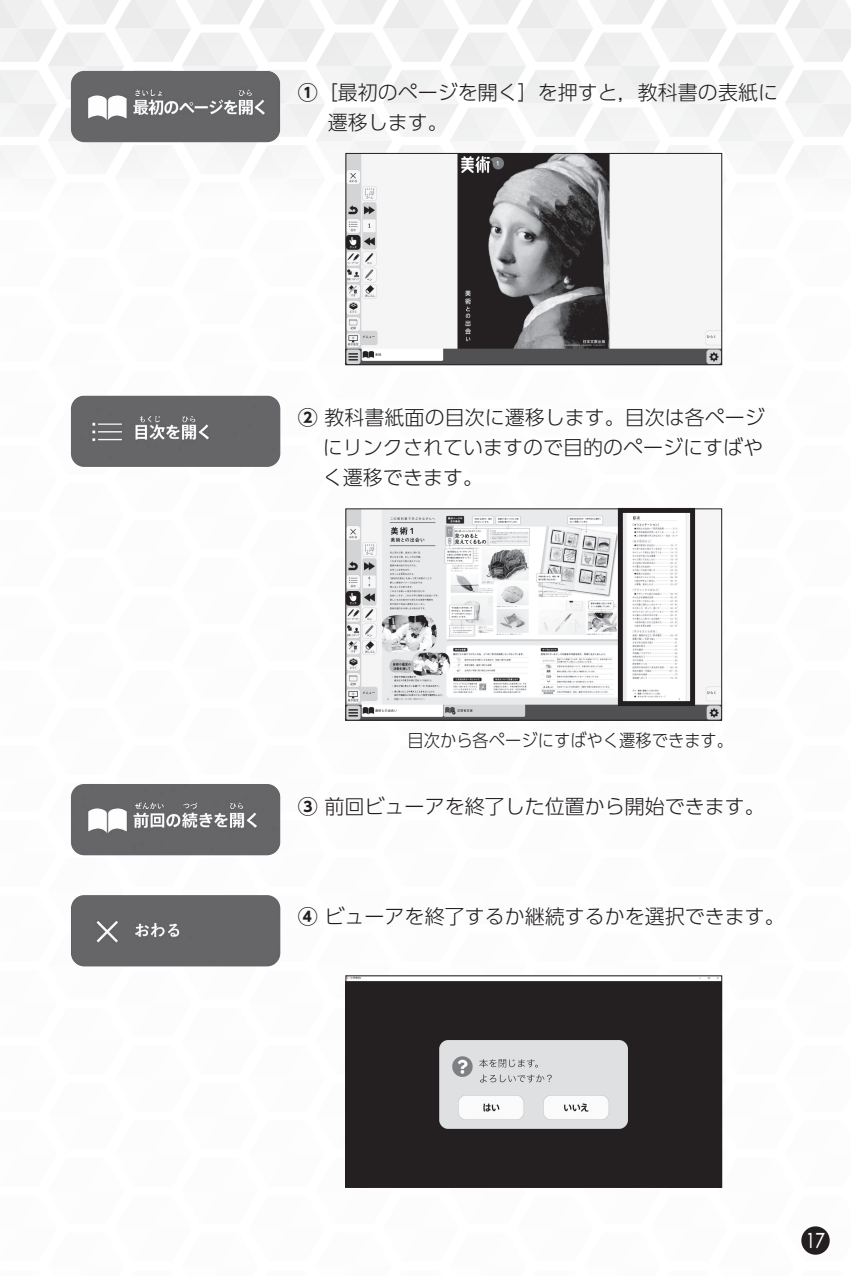
<style>
.page{position:relative;width:851px;height:1276px;background:#fff}
.page>*{position:absolute;margin:0;border:0;box-sizing:border-box;transform-origin:0 0}
.t1{font:300 20px/30px "UD Shin Go Pro";color:#231f20}
.t2{font:500 20px "Futura Std";color:#fff;scale:.8 1}
.t3{font:300 17.5px "UD Shin Go Pro";color:#231f20;scale:.93 1}
.s1{font-weight:700}
</style>
<div class="page">
<img style="left:347px;top:155px;width:373px;height:208px">
<div style="left:345px;top:153px;width:377px;height:212px;border:1px solid #231f20"></div>
<img style="left:347px;top:510px;width:373px;height:208px">
<div style="left:345px;top:508px;width:377px;height:212px;border:1px solid #231f20"></div>
<img style="left:347px;top:977px;width:373px;height:208px">
<div style="left:345px;top:975px;width:377px;height:212px;border:1px solid #231f20"></div>
<img style="left:71px;top:71px;width:209px;height:71px">
<img style="left:71px;top:395px;width:209px;height:72px">
<img style="left:71px;top:784px;width:209px;height:71px">
<div style="left:71px;top:895px;width:209px;height:71px;background:#666669"></div>
<div style="left:617px;top:508px;width:78px;height:198px;border:5px solid #231f20"></div>
<div style="left:801px;top:1226px;width:28px;height:28px;background:#231f20;border-radius:50%"></div>
<p class="t1" style="left:328px;top:76px;width:451px;text-indent:-30px"><span class="s1">①</span>［最初のページを開く］を押すと，教科書の表紙に遷移します。</p>
<p class="t1" style="left:323px;top:401px;width:443px;text-align:justify;text-indent:-25px"><span class="s1">②</span> 教科書紙面の目次に遷移します。目次は各ページにリンクされていますので目的のページにすばやく遷移できます。</p>
<p class="t3" style="left:407px;top:726px;width:352px">目次から各ページにすばやく遷移できます。</p>
<p class="t1" style="left:298px;top:791px;width:468px"><span class="s1">③</span> 前回ビューアを終了した位置から開始できます。</p>
<p class="t1" style="left:298px;top:901px;width:488px"><span class="s1">④</span> ビューアを終了するか継続するかを選択できます。</p>
<p class="t2" style="left:806px;top:1228px;width:25px">17</p>
</div>
